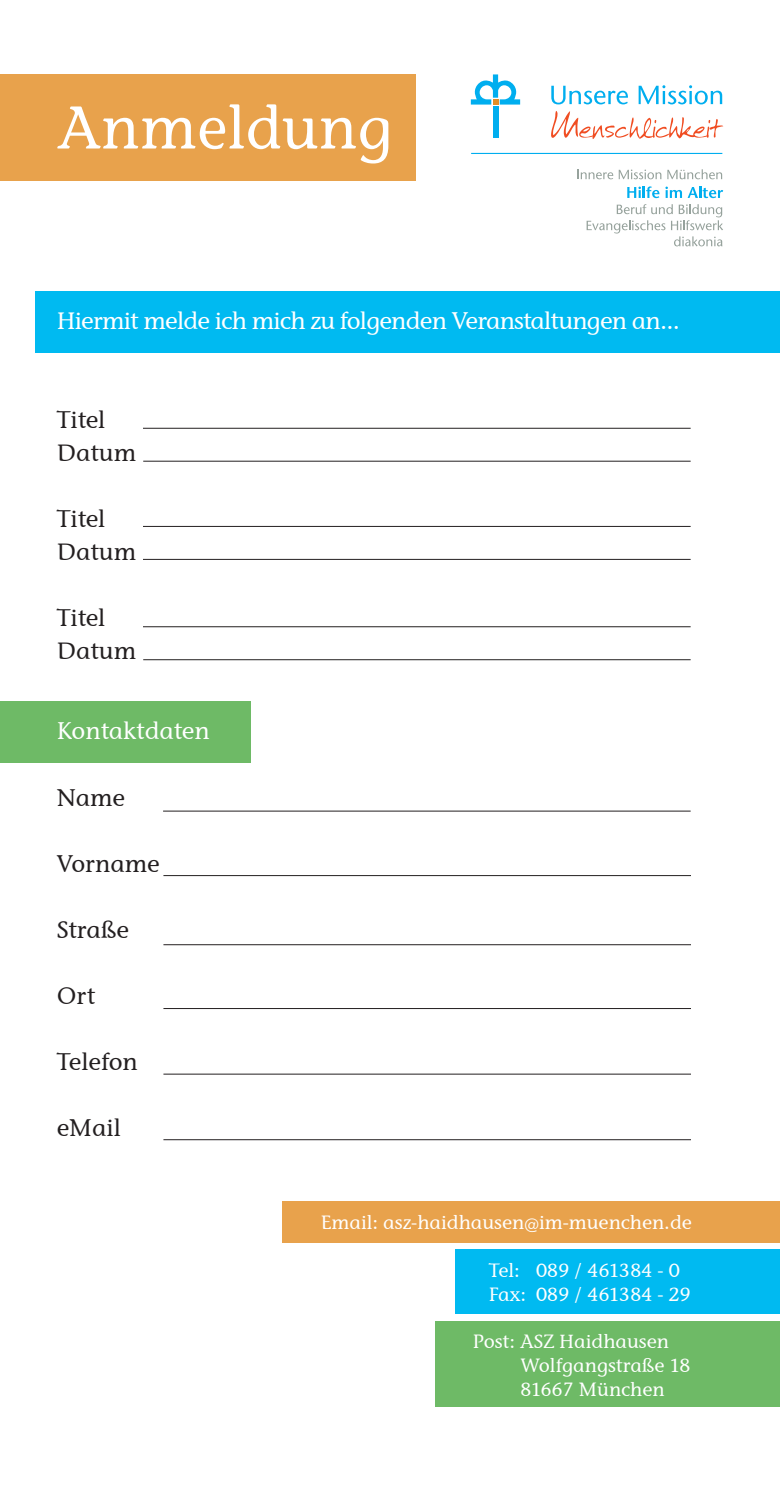
<style>
.page{position:relative;width:780px;height:1489px;background:#fff}
.page>*{position:absolute;margin:0;border:0;box-sizing:border-box;transform-origin:0 0}
.t1{font:500 60px "Stone Informal Std";color:#fff}
.Fließtext_symmetrisc{font:500 25px "Stone Infor EF";color:#231f20}
.Fließtext_symmetrisc-2{font:500 25px "Stone Infor EF";letter-spacing:-.03em;color:#fff}
.Fließtext_symmetrisc-3{font:500 25px "Stone Infor EF";color:#fff}
.t2{font:500 20px "Stone Infor EF";color:#fff}
</style>
<div class="page">
<div style="left:0;top:700px;width:250px;height:62px;background:#6eba66"></div>
<div style="left:35px;top:291px;width:745px;height:62px;background:#00baf1"></div>
<div style="left:0;top:74px;width:415px;height:106px;background:#e8a24c"></div>
<svg style="left:577px;top:169px;width:84px;height:10px"></svg>
<svg style="left:667px;top:169px;width:55px;height:10px"></svg>
<svg style="left:627px;top:186px;width:32px;height:12px"></svg>
<svg style="left:665px;top:186px;width:58px;height:12px"></svg>
<svg style="left:586px;top:204px;width:137px;height:42px"></svg>
<hr style="left:471px;top:153px;width:251px;height:1px;background:#00aeef">
<svg style="left:551px;top:86px;width:77px;height:18px"></svg>
<svg style="left:638px;top:85px;width:84px;height:19px"></svg>
<svg style="left:551px;top:111px;width:172px;height:28px"></svg>
<svg style="left:471px;top:74px;width:49px;height:31px"></svg>
<div style="left:493px;top:106px;width:5px;height:32px;background:#00aeef"></div>
<hr style="left:143px;top:428px;width:547px;height:1px;background:#231f20">
<hr style="left:143px;top:659px;width:547px;height:1px;background:#231f20">
<hr style="left:143px;top:626px;width:547px;height:1px;background:#231f20">
<hr style="left:143px;top:526px;width:547px;height:1px;background:#231f20">
<hr style="left:143px;top:559px;width:547px;height:1px;background:#231f20">
<hr style="left:143px;top:461px;width:547px;height:1px;background:#231f20">
<hr style="left:163px;top:810px;width:527px;height:1px;background:#231f20">
<hr style="left:163px;top:875px;width:528px;height:1px;background:#231f20">
<hr style="left:163px;top:944px;width:528px;height:1px;background:#231f20">
<hr style="left:163px;top:1008px;width:528px;height:1px;background:#231f20">
<hr style="left:163px;top:1073px;width:528px;height:1px;background:#231f20">
<hr style="left:163px;top:1139px;width:528px;height:1px;background:#231f20">
<div style="left:282px;top:1201px;width:498px;height:41px;background:#e8a24c"></div>
<div style="left:455px;top:1249px;width:325px;height:64px;background:#00baf1"></div>
<div style="left:435px;top:1321px;width:345px;height:85px;background:#6eba66"></div>
<p class="t1" style="left:57px;top:92px;width:337px">Anmeldung</p>
<p class="Fließtext_symmetrisc-2" style="left:57px;top:306px;width:624px">Hiermit melde ich mich zu folgenden Veranstaltungen an...</p>
<p class="Fließtext_symmetrisc" style="left:57px;top:405px;width:50px">Titel</p>
<p class="Fließtext_symmetrisc" style="left:57px;top:438px;width:81px">Datum</p>
<p class="Fließtext_symmetrisc" style="left:57px;top:504px;width:50px">Titel</p>
<p class="Fließtext_symmetrisc" style="left:57px;top:537px;width:81px">Datum</p>
<p class="Fließtext_symmetrisc" style="left:57px;top:603px;width:50px">Titel</p>
<p class="Fließtext_symmetrisc" style="left:57px;top:636px;width:81px">Datum</p>
<p class="Fließtext_symmetrisc-3" style="left:57px;top:716px;width:154px">Kontaktdaten</p>
<p class="Fließtext_symmetrisc" style="left:57px;top:782px;width:70px">Name</p>
<p class="Fließtext_symmetrisc" style="left:57px;top:848px;width:104px">Vorname</p>
<p class="Fließtext_symmetrisc" style="left:57px;top:914px;width:74px">Straße</p>
<p class="Fließtext_symmetrisc" style="left:57px;top:980px;width:40px">Ort</p>
<p class="Fließtext_symmetrisc" style="left:57px;top:1046px;width:83px">Telefon</p>
<p class="Fließtext_symmetrisc" style="left:57px;top:1112px;width:66px">eMail</p>
<p class="t2" style="left:321px;top:1210px;width:372px">Email: asz-haidhausen@im-muenchen.de</p>
<p class="t2" style="left:488px;top:1258px;width:193px">Tel: 089 / 461384 - 0</p>
<p class="t2" style="left:488px;top:1282px;width:204px">Fax: 089 / 461384 - 29</p>
<p class="t2" style="left:473px;top:1329px;width:198px">Post: ASZ Haidhausen</p>
<p class="t2" style="left:520px;top:1353px;width:172px">Wolfgangstraße 18</p>
<p class="t2" style="left:520px;top:1377px;width:146px">81667 München</p>
</div>
